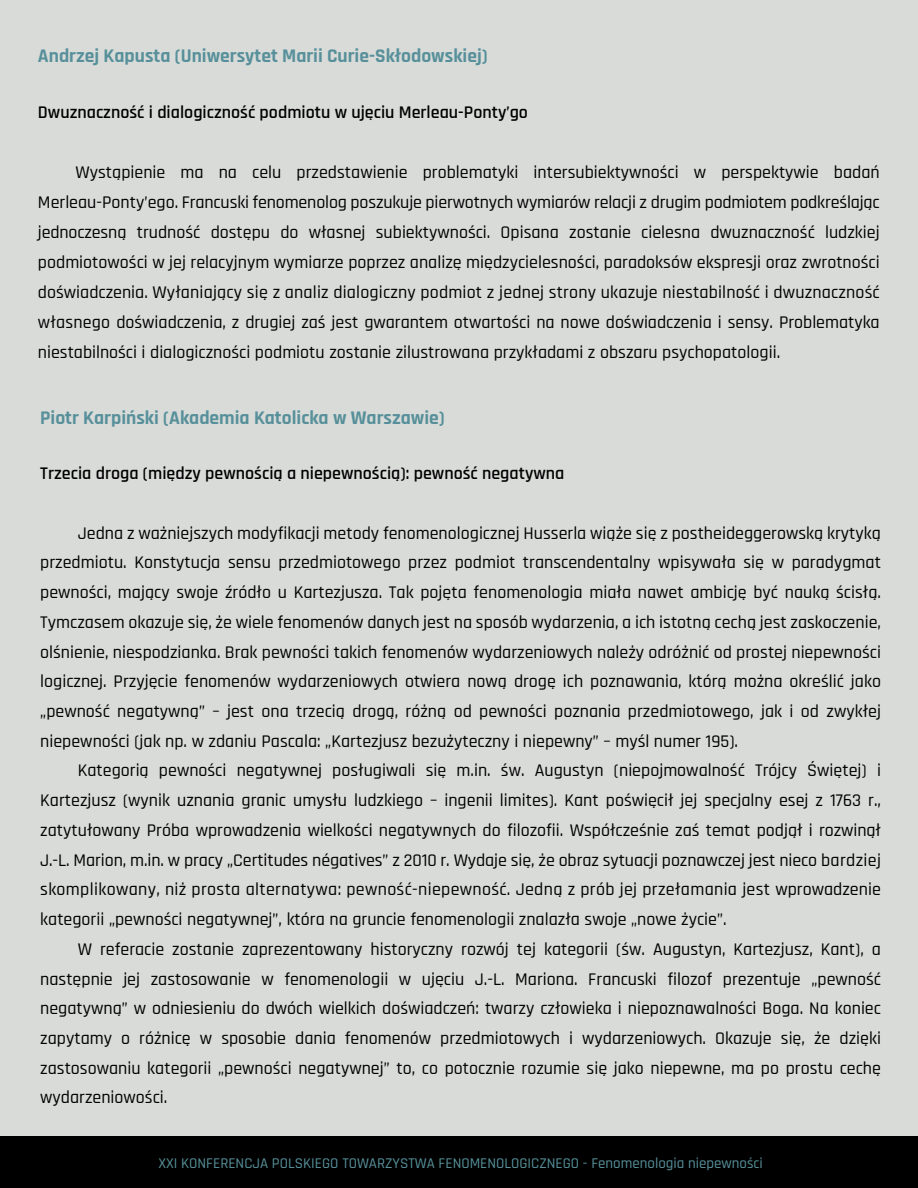
<style>
.page{position:relative;width:918px;height:1188px;background:#d9dbd9}
.page>*{position:absolute;margin:0;border:0;box-sizing:border-box;transform-origin:0 0}
.t1{font:700 19.5px "Rajdhani";color:#57909a}
.t2{font:500 18px/29.7px "Rajdhani";color:#000;text-align:justify}
.t3{font:600 18px "Rajdhani";color:#000}
.t4{font:500 15px "Rajdhani";color:#57909a}
</style>
<div class="page">
<div style="left:0;top:1136px;width:918px;height:52px;background:#000"></div>
<p class="t1" style="left:38px;top:44px;width:451px">Andrzej Kapusta (Uniwersytet Marii Curie-Skłodowskiej)</p>
<p class="t3" style="left:38px;top:101px;width:492px">Dwuznaczność i dialogiczność podmiotu w ujęciu Merleau-Ponty’go</p>
<p class="t2" style="left:38px;top:157px;width:843px;text-indent:37px">Wystąpienie ma na celu przedstawienie problematyki intersubiektywności w perspektywie badań Merleau-Ponty’ego. Francuski fenomenolog poszukuje pierwotnych wymiarów relacji z drugim podmiotem podkreślając jednoczesną trudność dostępu do własnej subiektywności. Opisana zostanie cielesna dwuznaczność ludzkiej podmiotowości w jej relacyjnym wymiarze poprzez analizę międzycielesności, paradoksów ekspresji oraz zwrotności doświadczenia. Wyłaniający się z analiz dialogiczny podmiot z jednej strony ukazuje niestabilność i dwuznaczność własnego doświadczenia, z drugiej zaś jest gwarantem otwartości na nowe doświadczenia i sensy. Problematyka niestabilności i dialogiczności podmiotu zostanie zilustrowana przykładami z obszaru psychopatologii.</p>
<p class="t1" style="left:40px;top:405px;width:406px">Piotr Karpiński (Akademia Katolicka w Warszawie)</p>
<p class="t3" style="left:40px;top:463px;width:526px">Trzecia droga (między pewnością a niepewnością): pewność negatywna</p>
<p class="t2" style="left:40px;top:519px;width:842px;text-indent:37px">Jedna z ważniejszych modyfikacji metody fenomenologicznej Husserla wiąże się z postheideggerowską krytyką przedmiotu. Konstytucja sensu przedmiotowego przez podmiot transcendentalny wpisywała się w paradygmat pewności, mający swoje źródło u Kartezjusza. Tak pojęta fenomenologia miała nawet ambicję być nauką ścisłą.<br>Tymczasem okazuje się, że wiele fenomenów danych jest na sposób wydarzenia, a ich istotną cechą jest zaskoczenie, olśnienie, niespodzianka. Brak pewności takich fenomenów wydarzeniowych należy odróżnić od prostej niepewności logicznej. Przyjęcie fenomenów wydarzeniowych otwiera nową drogę ich poznawania, którą można określić jako „pewność negatywną” – jest ona trzecią drogą, różną od pewności poznania przedmiotowego, jak i od zwykłej niepewności (jak np. w zdaniu Pascala: „Kartezjusz bezużyteczny i niepewny” – myśl numer 195).</p>
<p class="t2" style="left:40px;top:756px;width:842px;text-indent:37px">Kategorią pewności negatywnej posługiwali się m.in. św. Augustyn (niepojmowalność Trójcy Świętej) i Kartezjusz (wynik uznania granic umysłu ludzkiego – ingenii limites). Kant poświęcił jej specjalny esej z 1763 r., zatytułowany Próba wprowadzenia wielkości negatywnych do filozofii. Współcześnie zaś temat podjął i rozwinął J.-L. Marion, m.in. w pracy „Certitudes négatives” z 2010 r. Wydaje się, że obraz sytuacji poznawczej jest nieco bardziej skomplikowany, niż prosta alternatywa: pewność-niepewność. Jedną z prób jej przełamania jest wprowadzenie kategorii „pewności negatywnej”, która na gruncie fenomenologii znalazła swoje „nowe życie”.</p>
<p class="t2" style="left:40px;top:935px;width:842px;text-indent:37px">W referacie zostanie zaprezentowany historyczny rozwój tej kategorii (św. Augustyn, Kartezjusz, Kant), a następnie jej zastosowanie w fenomenologii w ujęciu J.-L. Mariona. Francuski filozof prezentuje „pewność negatywną” w odniesieniu do dwóch wielkich doświadczeń: twarzy człowieka i niepoznawalności Boga. Na koniec zapytamy o różnicę w sposobie dania fenomenów przedmiotowych i wydarzeniowych. Okazuje się, że dzięki zastosowaniu kategorii „pewności negatywnej” to, co potocznie rozumie się jako niepewne, ma po prostu cechę wydarzeniowości.</p>
<p class="t4" style="left:158px;top:1155px;width:606px">XXI KONFERENCJA POLSKIEGO TOWARZYSTWA FENOMENOLOGICZNEGO - Fenomenologia niepewności</p>
</div>
